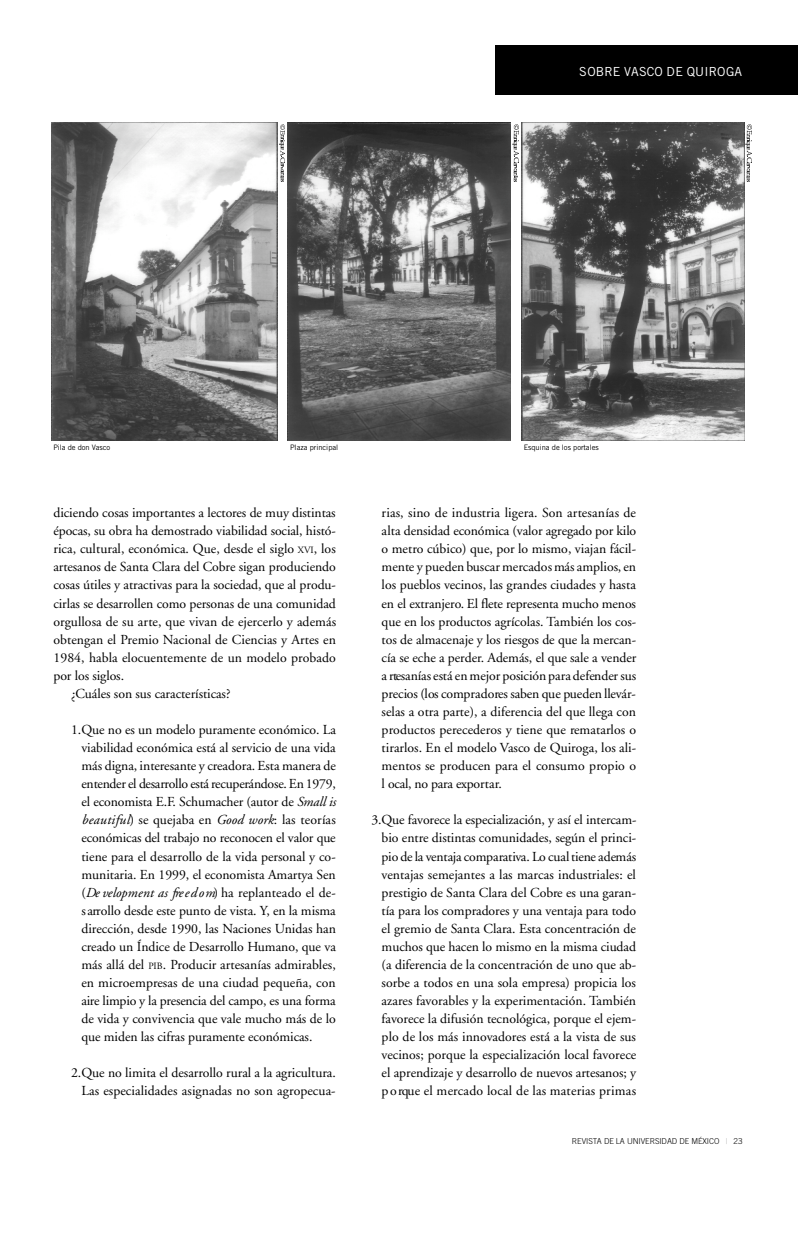
<style>
.page{position:relative;width:798px;height:1241px;background:#fff}
.page>*{position:absolute;margin:0;border:0;box-sizing:border-box;transform-origin:0 0}
.t1{font:13.75px/18px "Adobe Garamond";letter-spacing:-.005em;color:#000;text-align:justify}
.t2{font:12.5px "Trade Gothic";letter-spacing:.015em;color:#fff}
.t3{font:300 8.12px "Trade Gothic";letter-spacing:-.01em;color:#000}
.t4{font:7.5px "Trade Gothic";letter-spacing:-.005em;color:#000}
.s1{font-size:9.62px}
.s2{font-style:italic}
.s3{font-weight:400;color:#bfbfbf}
</style>
<div class="page">
<div style="left:495px;top:45px;width:302px;height:50px;background:#000"></div>
<img style="left:51px;top:123px;width:227px;height:317px">
<img style="left:521px;top:123px;width:223px;height:317px">
<img style="left:288px;top:123px;width:222px;height:317px">
<svg style="left:279px;top:124px;width:5px;height:58px"></svg>
<svg style="left:512px;top:124px;width:6px;height:58px"></svg>
<svg style="left:745px;top:124px;width:5px;height:58px"></svg>
<p class="t2" style="left:579px;top:67px;width:164px">SOBRE VASCO DE QUIROGA</p>
<p class="t4" style="left:53px;top:445px;width:58px">Pila de don Vasco</p>
<p class="t4" style="left:290px;top:445px;width:50px">Plaza principal</p>
<p class="t4" style="left:523px;top:445px;width:76px">Esquina de los portales</p>
<p class="t1" style="left:53px;top:505px;width:284px">diciendo cosas importantes a lectores de muy distintas</p>
<p class="t1" style="left:53px;top:523px;width:284px">épocas, su obra ha demostrado viabilidad social, histó-</p>
<p class="t1" style="left:53px;top:541px;width:284px">rica, cultural, económica. Que, desde el siglo <span class="s1">XVI</span>, los</p>
<p class="t1" style="left:53px;top:559px;width:284px">artesanos de Santa Clara del Cobre sigan produciendo</p>
<p class="t1" style="left:53px;top:577px;width:284px">cosas útiles y atractivas para la sociedad, que al produ-</p>
<p class="t1" style="left:53px;top:595px;width:284px">cirlas se desarrollen como personas de una comunidad</p>
<p class="t1" style="left:53px;top:613px;width:284px">orgullosa de su arte, que vivan de ejercerlo y además</p>
<p class="t1" style="left:53px;top:631px;width:284px">obtengan el Premio Nacional de Ciencias y Artes en</p>
<p class="t1" style="left:53px;top:649px;width:284px">1984, habla elocuentemente de un modelo probado</p>
<p class="t1" style="left:53px;top:667px;width:72px">por los siglos.</p>
<p class="t1" style="left:71px;top:685px;width:161px">¿Cuáles son sus características?</p>
<p class="t1" style="left:81px;top:721px;width:256px;text-indent:-10px">1.Que no es un modelo puramente económico. La viabilidad económica está al servicio de una vida más digna, interesante y creadora. Esta manera de entender el desarrollo está recuperándose. En 1979, el economista E.F. Schumacher (autor de <span class="s2">Small is beautiful</span>) se quejaba en <span class="s2">Good work</span>: las teorías económicas del trabajo no reconocen el valor que tiene para el desarrollo de la vida personal y co&shy;munitaria. En 1999, el economista Amartya Sen (<span class="s2">De velopment as fre e d o m</span>) ha replanteado el de&shy;s arrollo desde este punto de vista. Y, en la misma dirección, desde 1990, las Naciones Unidas han creado un Índice de Desarrollo Humano, que va más allá del <span class="s1">PIB</span>. Producir artesanías admirables, en microempresas de una ciudad pequeña, con aire limpio y la presencia del campo, es una forma de vida y convivencia que vale mucho más de lo que miden las cifras puramente económicas.</p>
<p class="t1" style="left:71px;top:1065px;width:266px;text-align:right">2.Que no limita el desarrollo rural a la agricultura.<br>Las especialidades asignadas no son agropecua-</p>
<p class="t1" style="left:381px;top:505px;width:256px">rias, sino de industria ligera. Son artesanías de a lta densidad económica (valor agregado por kilo o metro cúbico) que, por lo mismo, viajan fácil&shy;mente y pueden buscar mercados más amplios, en los pueblos vecinos, las grandes ciudades y hasta en el extranjero. El flete representa mucho menos que en los productos agrícolas. También los cos&shy;tos de almacenaje y los riesgos de que la mercan&shy;cía se eche a perder. Además, el que sale a vender a rtesaníasestá enmejor posición para defender sus p recios (los compradores saben que pueden llevár&shy;selas a otra parte), a diferencia del que llega con productos perecederos y tiene que rematarlos o tirarlos. En el modelo Vasco de Quiroga, los ali&shy;mentos se producen para el consumo propio o l ocal, no para exportar.</p>
<p class="t1" style="left:381px;top:812px;width:256px;text-indent:-10px">3.Que favorece la especialización, y así el intercam&shy;bio entre distintas comunidades, según el princi&shy;pio de la ventaja comparativa. Lo cualtiene además ventajas semejantes a las marcas industriales: el prestigio de Santa Clara del Cobre es una garan&shy;tía para los compradores y una ventaja para todo el gremio de Santa Clara. Esta concentración de muchos que hacen lo mismo en la misma ciudad (a diferencia de la concentración de uno que ab&shy;sorbe a todos en una sola empresa) propicia los azares favorables y la experimentación. También favorece la difusión tecnológica, porque el ejem&shy;plo de los más innovadores está a la vista de sus vecinos; porque la especialización local favorece el aprendizaje y desarrollo de nuevos artesanos; y p o rque el mercado local de las materias primas</p>
<p class="t3" style="left:571px;top:1137px;width:172px">REVISTA DE LA UNIVERSIDAD DE MÉXICO <span class="s3">|</span> 23</p>
</div>
